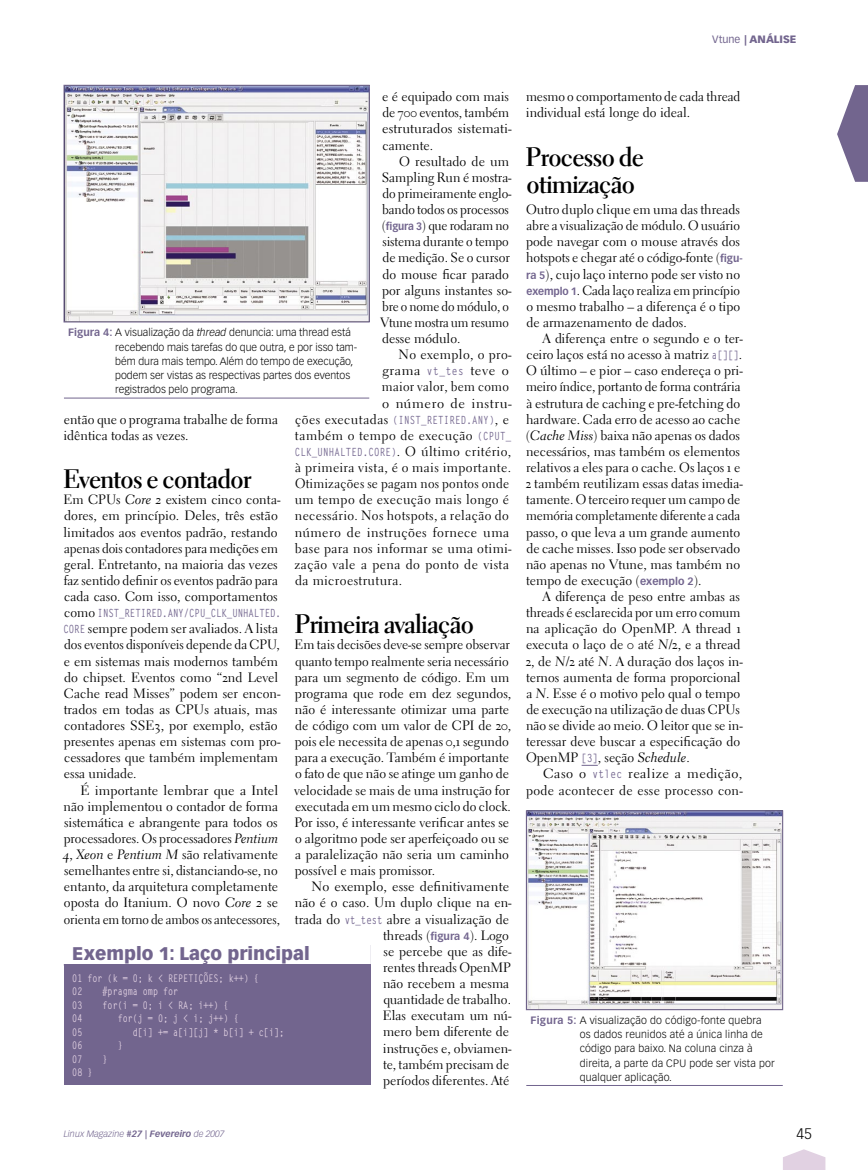
<style>
.page{position:relative;width:868px;height:1170px;background:#fff}
.page>*{position:absolute;margin:0;border:0;box-sizing:border-box;transform-origin:0 0}
.t1{font:27px/27px "Electra LT Std Bold Display";color:#000}
.t2{font:900 18px "Vectora LT Std";color:#72658e}
.t3{font:300 15px "Vectora LT Std";color:#000}
.t4{font:13.5px/16px "Electra LT Std";color:#000}
.t5{font:13.5px/16px "Electra LT Std";letter-spacing:.03em;color:#000}
.t6{font:13.5px/16px "Electra LT Std";letter-spacing:.02em;color:#000;text-align:right;scale:1.04 1}
.t7{font:700 11.25px "Letter Gothic Std";letter-spacing:.03em;color:#72658e;scale:.8 1}
.t8{font:700 11.25px "Letter Gothic Std";color:#72658e;scale:.8 1}
.t9{font:300 10.5px/14.2px "Vectora LT Std";color:#000}
.t10{font:300 10.5px/14.2px "Vectora LT Std";letter-spacing:.02em;color:#000}
.t11{font:700 10.5px/13.5px "Letter Gothic Std";color:#e1d1e2;scale:.8 1}
.t12{font:900 10.5px "Vectora LT Std";color:#72658e}
.t13{font:italic 300 9px "Vectora LT Std";color:#72658e}
.s1{font-weight:400}
.s2{font-family:"Vectora LT Std";font-weight:700;font-size:10.5px;color:#72658e}
.s3{font-family:"Letter Gothic Std";font-weight:700;font-size:11.25px;color:#72658e}
.s4{font-family:"Electra LT Std";font-weight:400;font-size:13.5px;color:#000}
.s5{font-weight:700;color:#72658e}
.s6{font-style:italic}
.s7{font-family:"Electra LT Std Cursive"}
.s8{font-weight:700}
</style>
<div class="page">
<svg style="left:837px;top:85px;width:30px;height:97px"></svg>
<svg style="left:783px;top:1149px;width:42px;height:20px"></svg>
<hr style="left:64px;top:397px;width:305px;height:1px;background:#72658e">
<img style="left:66px;top:87px;width:301px;height:233px">
<div style="left:64px;top:85px;width:305px;height:237px;border:1px solid #72658e"></div>
<svg style="left:581px;top:764px;width:16px;height:1px"></svg>
<hr style="left:526px;top:1084px;width:256px;height:1px;background:#72658e">
<img style="left:528px;top:812px;width:252px;height:195px">
<div style="left:526px;top:810px;width:256px;height:199px;border:1px solid #72658e"></div>
<div style="left:64px;top:945px;width:306px;height:139px;background:#72658e"></div>
<div style="left:63px;top:939px;width:308px;height:24px;background:#fff"></div>
<p class="t12" style="left:712px;top:32px;width:86px"><span class="s1">Vtune</span> | ANÁLISE</p>
<p class="t4" style="left:382px;top:89px;width:131px">e é equipado com mais de 700 eventos, também estruturados sistemati&shy;camente.</p>
<p class="t4" style="left:380px;top:153px;width:133px;text-indent:19px">O resultado de um<br>Sampling Run é mostra&shy;do primeiramente englo&shy;bando todos os processos (<span class="s2">figura 3</span>) que rodaram no sistema durante o tempo de medição. Se o cursor do mouse ficar parado por alguns instantes so&shy;bre o nome do módulo, o<br>Vtune mostra um resumo desse módulo.</p>
<p class="t5" style="left:382px;top:346px;width:131px;text-indent:17px">No exemplo, o pro&shy;grama <span class="s3">vt_tes</span> teve o maior valor, bem como o número de instru-</p>
<p class="t7" style="left:295px;top:413px;width:269px"><span class="s4">ções executadas</span> (INST_RETIRED.ANY)<span class="s4">, e</span></p>
<p class="t5" style="left:295px;top:427px;width:218px">também o tempo de execução <span class="s3">(CPUT_</span></p>
<p class="t7" style="left:294px;top:445px;width:272px">CLK_UNHALTED.CORE)<span class="s4">. O último critério,</span></p>
<p class="t5" style="left:294px;top:459px;width:219px">à primeira vista, é o mais importante.<br>Otimizações se pagam nos pontos onde um tempo de execução mais longo é necessário. Nos hotspots, a relação do número de instruções fornece uma base para nos informar se uma otimi&shy;zação vale a pena do ponto de vista da microestrutura.</p>
<h1 class="t1" style="left:295px;top:610px;width:180px">Primeira avaliação</h1>
<p class="t4" style="left:294px;top:636px;width:218px">Em tais decisões deve-se sempre observar quanto tempo realmente seria necessário para um segmento de código. Em um programa que rode em dez segundos, não é interessante otimizar uma parte de código com um valor de CPI de 20, pois ele necessita de apenas 0,1 segundo para a execução. Também é importante o fato de que não se atinge um ganho de velocidade se mais de uma instrução for executada em um mesmo ciclo do clock.<br>Por isso, é interessante verificar antes se o algoritmo pode ser aperfeiçoado ou se a paralelização não seria um caminho possível e mais promissor.</p>
<p class="t4" style="left:295px;top:878px;width:218px;text-align:right">No exemplo, esse definitivamente não é o caso. Um duplo clique na en&shy;trada do <span class="s3">vt_test</span> abre a visualização de threads (<span class="s2">figura 4</span>). Logo<br>se percebe que as dife-<br>rentes threads OpenMP<br>não recebem a mesma<br>quantidade de trabalho.<br>Elas executam um nú-<br>mero bem diferente de<br>instruções e, obviamen-<br>te, também precisam de<br>períodos diferentes. Até</p>
<p class="t9" style="left:115px;top:325px;width:243px;text-indent:-47px"><span class="s5">Figura 4:</span> A visualização da <span class="s6">thread</span> denuncia: uma thread está recebendo mais tarefas do que outra, e por isso tam&shy;bém dura mais tempo. Além do tempo de execução, podem ser vistas as respectivas partes dos eventos registrados pelo programa.</p>
<p class="t4" style="left:64px;top:411px;width:216px">então que o programa trabalhe de forma idêntica todas as vezes.</p>
<h1 class="t1" style="left:64px;top:465px;width:188px">Eventos e contador</h1>
<p class="t4" style="left:63px;top:491px;width:219px">Em CPUs <span class="s7">Core 2</span> existem cinco conta&shy;dores, em princípio. Deles, três estão limitados aos eventos padrão, restando apenas dois contadores para medições em geral. Entretanto, na maioria das vezes faz sentido definir os eventos padrão para cada caso. Com isso, comportamentos</p>
<p class="t8" style="left:64px;top:606px;width:272px"><span class="s4">como</span> INST_RETIRED.ANY/CPU_CLK_UNHALTED.</p>
<p class="t4" style="left:63px;top:620px;width:218px"><span class="s3">CORE</span> sempre podem ser avaliados. A lista dos eventos disponíveis depende da CPU, e em sistemas mais modernos também do chipset. Eventos como “2nd Level Cache read Misses” podem ser encon&shy;trados em todas as CPUs atuais, mas contadores SSE3, por exemplo, estão presentes apenas em sistemas com pro&shy;cessadores que também implementam essa unidade.</p>
<p class="t4" style="left:63px;top:781px;width:218px;text-indent:17px">É importante lembrar que a Intel não implementou o contador de forma sistemática e abrangente para todos os processadores. Os processadores <span class="s7">Pentium 4</span>, <span class="s7">Xeon</span> e <span class="s7">Pentium M</span> são relativamente semelhantes entre si, distanciando-se, no entanto, da arquitetura completamente oposta do Itanium. O novo <span class="s7">Core 2</span> se orienta em torno de ambos os antecessores,</p>
<h2 class="t2" style="left:72px;top:942px;width:239px">Exemplo 1: Laço principal</h2>
<p class="t11" style="left:72px;top:971px;width:235px">01 for (k = 0; k &lt; REPETIÇÕES; k++) {<br>02</p>
<p class="t11" style="left:103px;top:984px;width:96px">#pragma omp for</p>
<p class="t11" style="left:72px;top:998px;width:14px">03</p>
<p class="t11" style="left:103px;top:998px;width:159px">for(i = 0; i &lt; RA; i++) {</p>
<p class="t11" style="left:72px;top:1011px;width:14px">04</p>
<p class="t11" style="left:118px;top:1011px;width:153px">for(j = 0; j &lt; i; j++) {</p>
<p class="t11" style="left:72px;top:1025px;width:14px">05</p>
<p class="t11" style="left:133px;top:1025px;width:191px">d[i] += a[i][j] * b[i] + c[i];</p>
<p class="t11" style="left:72px;top:1038px;width:14px">06</p>
<p class="t11" style="left:118px;top:1038px;width:8px">}</p>
<p class="t11" style="left:72px;top:1052px;width:14px">07</p>
<p class="t11" style="left:103px;top:1052px;width:8px">}</p>
<p class="t11" style="left:72px;top:1065px;width:27px">08 }</p>
<p class="t4" style="left:526px;top:89px;width:216px">mesmo o comportamento de cada thread individual está longe do ideal.</p>
<h1 class="t1" style="left:526px;top:143px;width:119px">Processo de otimização</h1>
<p class="t4" style="left:526px;top:201px;width:218px">Outro duplo clique em uma das threads abre a visualização de módulo. O usuário pode navegar com o mouse através dos hotspots e chegar até o código-fonte (<span class="s2">figu&shy;ra 5</span>), cujo laço interno pode ser visto no <span class="s2">exemplo 1</span>. Cada laço realiza em princípio o mesmo trabalho – a diferença é o tipo de armazenamento de dados.</p>
<p class="t4" style="left:525px;top:330px;width:219px;text-indent:17px">A diferença entre o segundo e o ter&shy;ceiro laços está no acesso à matriz <span class="s3">a[][]</span>.<br>O último – e pior – caso endereça o pri&shy;meiro índice, portanto de forma contrária à estrutura de caching e pre-fetching do hardware. Cada erro de acesso ao cache (<span class="s7">Cache Miss</span>) baixa não apenas os dados necessários, mas também os elementos relativos a eles para o cache. Os laços 1 e 2 também reutilizam essas datas imedia&shy;tamente. O terceiro requer um campo de memória completamente diferente a cada passo, o que leva a um grande aumento de cache misses. Isso pode ser observado não apenas no Vtune, mas também no tempo de execução (<span class="s2">exemplo 2</span>).</p>
<p class="t4" style="left:525px;top:588px;width:219px;text-indent:17px">A diferença de peso entre ambas as threads é esclarecida por um erro comum na aplicação do OpenMP. A thread 1 executa o laço de 0 até <span class="s7">N</span>/2, e a thread 2, de <span class="s7">N</span>/2 até <span class="s7">N</span>. A duração dos laços in&shy;ternos aumenta de forma proporcional a <span class="s7">N</span>. Esse é o motivo pelo qual o tempo de execução na utilização de duas CPUs não se divide ao meio. O leitor que se in&shy;teressar deve buscar a especificação do OpenMP <span class="s3">[3]</span>, seção <span class="s7">Schedule</span>.</p>
<p class="t6" style="left:526px;top:765px;width:210px">Caso o <span class="s3">vtlec</span> realize a medição, pode acontecer de esse processo con-</p>
<p class="t10" style="left:579px;top:1012px;width:197px;text-indent:-49px"><span class="s5">Figura 5:</span> A visualização do código-fonte quebra os dados reunidos até a única linha de código para baixo. Na coluna cinza à direita, a parte da CPU pode ser vista por qualquer aplicação.</p>
<p class="t13" style="left:64px;top:1127px;width:162px">Linux Magazine <span class="s8">#27 | Fevereiro</span> de 2007</p>
<p class="t3" style="left:796px;top:1124px;width:17px">45</p>
</div>
